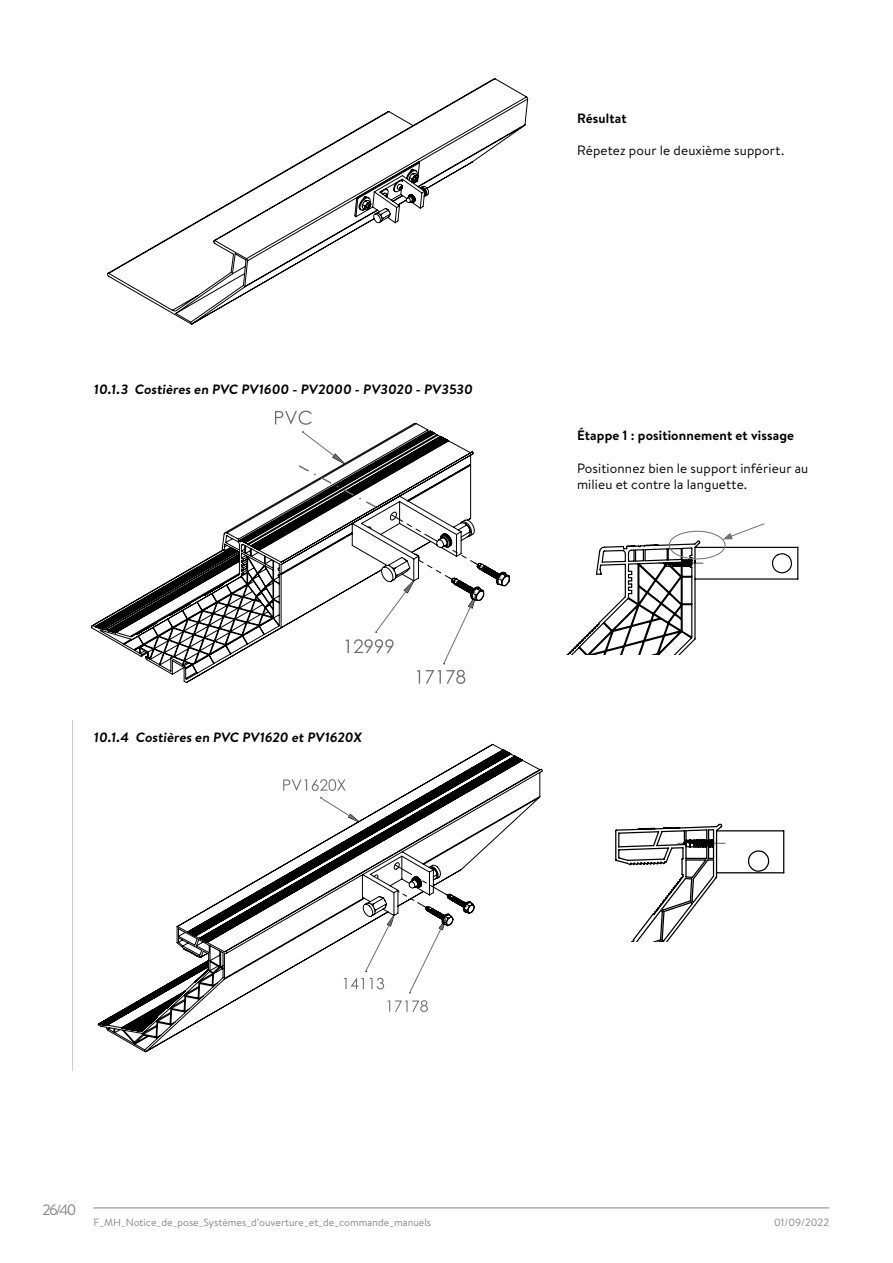
<style>
.page{position:relative;width:893px;height:1263px;background:#fff}
.page>*{position:absolute;margin:0;border:0;box-sizing:border-box;transform-origin:0 0}
.t1{font:15px "Brandon Text";color:#868686}
.t2{font:700 13.5px "Brandon Text";letter-spacing:.01em;color:#000}
.t3{font:13.5px/16.2px "Brandon Text";letter-spacing:.01em;color:#000}
.t4{font:10.5px "Brandon Text";color:#868686}
</style>
<div class="page">
<hr style="left:94px;top:1207px;width:735px;height:1px;background:#868686">
<hr style="left:113px;top:879px;width:443px;height:1px;background:#c0c0c0">
<hr style="left:113px;top:907px;width:443px;height:1px;background:#c0c0c0">
<hr style="left:113px;top:990px;width:443px;height:1px;background:#c0c0c0">
<hr style="left:113px;top:962px;width:443px;height:1px;background:#c0c0c0">
<hr style="left:331px;top:1010px;width:225px;height:1px;background:#c0c0c0">
<hr style="left:62px;top:1069px;width:494px;height:1px;background:#c0c0c0">
<hr style="left:652px;top:38px;width:1px;height:322px;background:#c0c0c0">
<hr style="left:113px;top:767px;width:443px;height:1px;background:#c0c0c0">
<hr style="left:62px;top:1029px;width:494px;height:1px;background:#c0c0c0">
<hr style="left:611px;top:38px;width:1px;height:322px;background:#c0c0c0">
<hr style="left:62px;top:38px;width:494px;height:1px;background:#c0c0c0">
<hr style="left:62px;top:38px;width:1px;height:322px;background:#c0c0c0">
<svg style="left:107px;top:78px;width:422px;height:247px"></svg>
<svg style="left:275px;top:411px;width:37px;height:11px"></svg>
<hr style="left:66px;top:1262px;width:467px;height:1px;background:#c0c0c0">
<hr style="left:892px;top:393px;width:1px;height:327px;background:#c0c0c0">
<hr style="left:66px;top:393px;width:467px;height:1px;background:#c0c0c0">
<hr style="left:66px;top:393px;width:1px;height:327px;background:#c0c0c0">
<svg style="left:91px;top:422px;width:419px;height:261px"></svg>
<hr style="left:520px;top:1127px;width:310px;height:1px;background:#c0c0c0">
<hr style="left:520px;top:1079px;width:310px;height:1px;background:#c0c0c0">
<hr style="left:520px;top:507px;width:310px;height:1px;background:#c0c0c0">
<hr style="left:520px;top:507px;width:1px;height:148px;background:#c0c0c0">
<svg style="left:520px;top:523px;width:279px;height:132px"></svg>
<svg style="left:297px;top:431px;width:205px;height:253px"></svg>
<hr style="left:72px;top:1262px;width:492px;height:1px;background:#c0c0c0">
<hr style="left:72px;top:720px;width:1px;height:350px;background:#c0c0c0">
<hr style="left:72px;top:720px;width:492px;height:1px;background:#c0c0c0">
<hr style="left:892px;top:720px;width:1px;height:350px;background:#c0c0c0">
<svg style="left:97px;top:743px;width:446px;height:310px"></svg>
<svg style="left:320px;top:797px;width:152px;height:196px"></svg>
<hr style="left:567px;top:1262px;width:261px;height:1px;background:#c0c0c0">
<hr style="left:567px;top:789px;width:1px;height:153px;background:#c0c0c0">
<hr style="left:567px;top:789px;width:261px;height:1px;background:#c0c0c0">
<svg style="left:567px;top:823px;width:218px;height:119px"></svg>
<p class="t2" style="left:94px;top:379px;width:382px">10.1.3 Costières en PVC PV1600 - PV2000 - PV3020 - PV3530</p>
<p class="t2" style="left:94px;top:728px;width:271px">10.1.4 Costières en PVC PV1620 et PV1620X</p>
<p class="t2" style="left:577px;top:109px;width:51px">Résultat</p>
<p class="t3" style="left:577px;top:142px;width:209px">Répetez pour le deuxième support.</p>
<p class="t2" style="left:577px;top:426px;width:219px">Étappe 1 : positionnement et vissage</p>
<p class="t3" style="left:577px;top:459px;width:233px">Positionnez bien le support inférieur au milieu et contre la languette.</p>
<p class="t1" style="left:43px;top:1199px;width:35px">26/40</p>
<p class="t4" style="left:94px;top:1215px;width:339px">F_MH_Notice_de_pose_Systèmes_d’ouverture_et_de_commande_manuels</p>
<p class="t4" style="left:774px;top:1215px;width:57px">01/09/2022</p>
</div>
